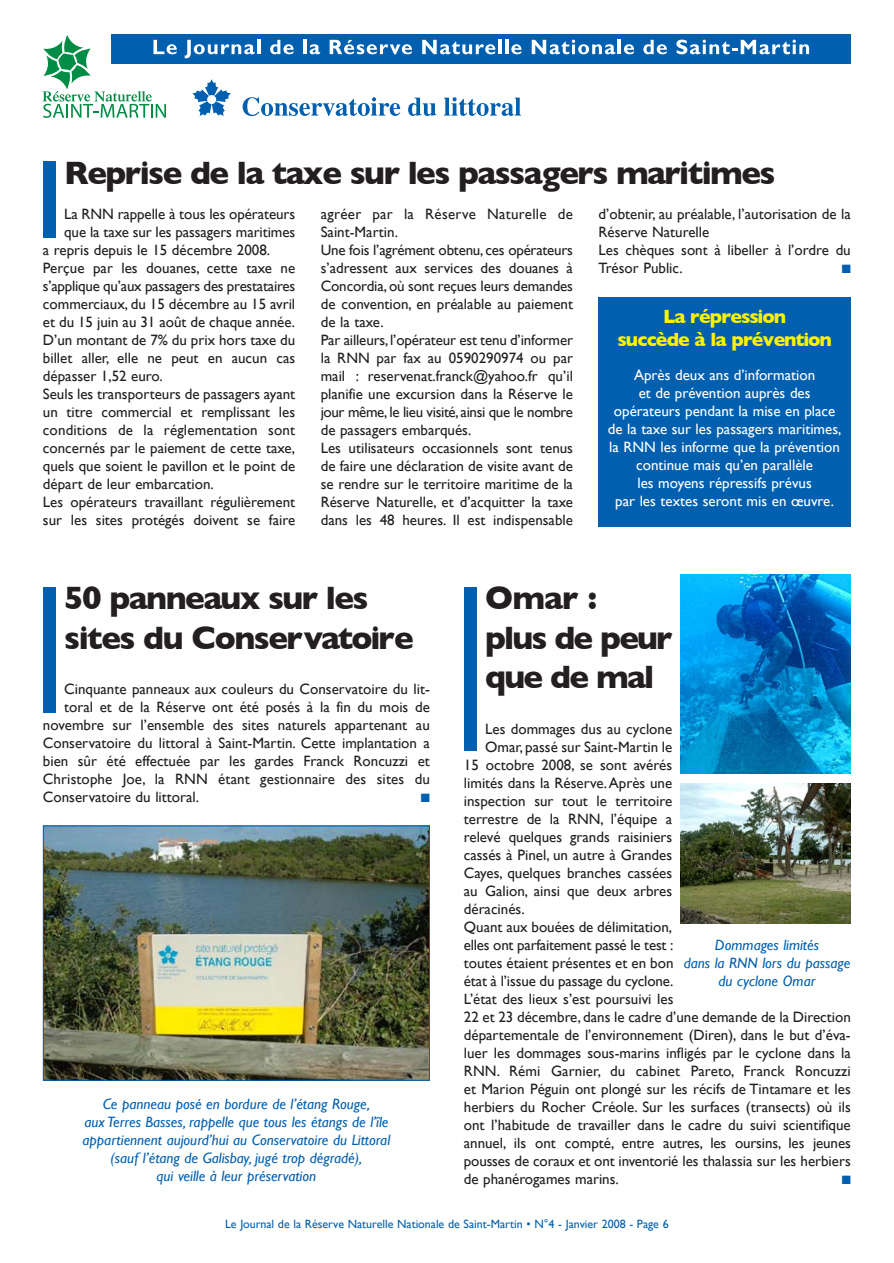
<style>
.page{position:relative;width:894px;height:1263px;background:#fff}
.page>*{position:absolute;margin:0;border:0;box-sizing:border-box;transform-origin:0 0}
.t1{font:700 33px/39.6px "Gill Sans";letter-spacing:-.045em;color:#231f20}
.t2{font:700 19.5px/23.4px "Gill Sans";letter-spacing:-.045em;color:#fff200;text-align:center}
.t3{font:15px/18px "Gill Sans";color:#231f20}
.t4{font:italic 15px/18px "Gill Sans";color:#0060af;text-align:center}
.t5{font:15px/18px "Gill Sans";color:#fff;text-align:center}
.t6{font:12px "Gill Sans";color:#0060af}
.t7{font:12px "Zapf Dingbats";color:#0060af}
</style>
<div class="page">
<div style="left:598px;top:298px;width:253px;height:229px;background:#0060af"></div>
<svg style="left:192px;top:79px;width:39px;height:37px"></svg>
<div style="left:207px;top:95px;width:9px;height:9px;background:#fff;border-radius:50%"></div>
<svg style="left:243px;top:97px;width:157px;height:19px"></svg>
<svg style="left:408px;top:98px;width:28px;height:18px"></svg>
<svg style="left:444px;top:97px;width:77px;height:19px"></svg>
<div style="left:111px;top:34px;width:740px;height:30px;background:#0060af"></div>
<svg style="left:42px;top:35px;width:135px;height:83px"></svg>
<svg style="left:185px;top:40px;width:70px;height:18px"></svg>
<hr style="left:257px;top:40px;width:3px;height:14px;background:#fff">
<svg style="left:270px;top:40px;width:24px;height:14px"></svg>
<hr style="left:304px;top:40px;width:3px;height:14px;background:#fff">
<svg style="left:310px;top:44px;width:10px;height:10px"></svg>
<svg style="left:330px;top:40px;width:82px;height:14px"></svg>
<svg style="left:422px;top:40px;width:73px;height:14px"></svg>
<hr style="left:498px;top:40px;width:3px;height:14px;background:#fff">
<hr style="left:505px;top:40px;width:3px;height:14px;background:#fff">
<svg style="left:511px;top:44px;width:11px;height:10px"></svg>
<svg style="left:532px;top:40px;width:83px;height:14px"></svg>
<hr style="left:618px;top:40px;width:3px;height:14px;background:#fff">
<svg style="left:624px;top:44px;width:10px;height:10px"></svg>
<svg style="left:643px;top:40px;width:24px;height:14px"></svg>
<svg style="left:676px;top:40px;width:133px;height:14px"></svg>
<div style="left:43px;top:587px;width:13px;height:125px;background:#0060af"></div>
<div style="left:464px;top:587px;width:13px;height:163px;background:#0060af"></div>
<div style="left:43px;top:162px;width:13px;height:76px;background:#0060af"></div>
<img style="left:45px;top:828px;width:383px;height:251px">
<div style="left:43px;top:826px;width:387px;height:255px;border:1px solid #0060af"></div>
<img style="left:681px;top:783px;width:170px;height:141px">
<img style="left:681px;top:574px;width:170px;height:200px">
<p class="t1" style="left:64px;top:153px;width:713px">Reprise de la taxe sur les passagers maritimes</p>
<p class="t3" style="left:64px;top:204px;width:233px">La RNN rappelle à tous les opérateurs</p>
<p class="t3" style="left:64px;top:222px;width:233px">que la taxe sur les passagers maritimes</p>
<p class="t3" style="left:43px;top:240px;width:229px">a repris depuis le 15 décembre 2008.</p>
<p class="t3" style="left:43px;top:258px;width:254px">Perçue par les douanes, cette taxe ne</p>
<p class="t3" style="left:43px;top:276px;width:254px">s’applique qu’aux passagers des prestataires</p>
<p class="t3" style="left:43px;top:294px;width:254px">commerciaux, du 15 décembre au 15 avril</p>
<p class="t3" style="left:43px;top:312px;width:254px">et du 15 juin au 31 août de chaque année.</p>
<p class="t3" style="left:43px;top:330px;width:254px">D’un montant de 7% du prix hors taxe du</p>
<p class="t3" style="left:43px;top:348px;width:254px">billet aller, elle ne peut en aucun cas</p>
<p class="t3" style="left:43px;top:366px;width:121px">dépasser 1,52 euro.</p>
<p class="t3" style="left:43px;top:384px;width:254px">Seuls les transporteurs de passagers ayant</p>
<p class="t3" style="left:43px;top:402px;width:254px">un titre commercial et remplissant les</p>
<p class="t3" style="left:43px;top:420px;width:254px">conditions de la réglementation sont</p>
<p class="t3" style="left:43px;top:438px;width:254px">concernés par le paiement de cette taxe,</p>
<p class="t3" style="left:43px;top:456px;width:254px">quels que soient le pavillon et le point de</p>
<p class="t3" style="left:43px;top:474px;width:172px">départ de leur embarcation.</p>
<p class="t3" style="left:43px;top:492px;width:254px">Les opérateurs travaillant régulièrement</p>
<p class="t3" style="left:43px;top:510px;width:254px">sur les sites protégés doivent se faire</p>
<p class="t3" style="left:321px;top:204px;width:254px">agréer par la Réserve Naturelle de Saint-Martin.<br>Une fois l’agrément obtenu, ces opérateurs s’adressent aux services des douanes à Concordia,où sont reçues leurs demandes de convention, en préalable au paiement de la taxe.<br>Par ailleurs,l’opérateur est tenu d’informer la RNN par fax au 0590290974 ou par mail : reservenat.franck@yahoo.fr qu’il planifie une excursion dans la Réserve le jour même,le lieu visité,ainsi que le nombre de passagers embarqués.<br>Les utilisateurs occasionnels sont tenus de faire une déclaration de visite avant de se rendre sur le territoire maritime de la Réserve Naturelle, et d’acquitter la taxe dans les 48 heures. Il est indispensable</p>
<p class="t3" style="left:599px;top:204px;width:254px">d’obtenir, au préalable, l’autorisation de la<br>Réserve Naturelle<br>Les chèques sont à libeller à l’ordre du<br>Trésor Public.</p>
<p class="t7" style="left:842px;top:261px;width:11px">■</p>
<p class="t2" style="left:617px;top:305px;width:216px">La répression<br>succède à la prévention</p>
<p class="t5" style="left:608px;top:366px;width:235px">Après deux ans d’information<br>et de prévention auprès des opérateurs pendant la mise en place de la taxe sur les passagers maritimes, la RNN les informe que la prévention continue mais qu’en parallèle<br>les moyens répressifs prévus<br>par les textes seront mis en œuvre.</p>
<p class="t1" style="left:64px;top:578px;width:351px">50 panneaux sur les sites du Conservatoire</p>
<p class="t3" style="left:64px;top:680px;width:367px">Cinquante panneaux aux couleurs du Conservatoire du lit-</p>
<p class="t3" style="left:64px;top:698px;width:367px">toral et de la Réserve ont été posés à la fin du mois de</p>
<p class="t3" style="left:43px;top:716px;width:388px">novembre sur l’ensemble des sites naturels appartenant au</p>
<p class="t3" style="left:43px;top:734px;width:388px">Conservatoire du littoral à Saint-Martin. Cette implantation a</p>
<p class="t3" style="left:43px;top:752px;width:388px">bien sûr été effectuée par les gardes Franck Roncuzzi et</p>
<p class="t3" style="left:43px;top:770px;width:389px">Christophe Joe, la RNN étant gestionnaire des sites du</p>
<p class="t3" style="left:43px;top:788px;width:158px">Conservatoire du littoral.</p>
<p class="t7" style="left:421px;top:791px;width:11px">■</p>
<p class="t1" style="left:485px;top:578px;width:189px">Omar :<br>plus de peur que de mal</p>
<p class="t3" style="left:485px;top:720px;width:189px">Les dommages dus au cyclone</p>
<p class="t3" style="left:485px;top:738px;width:189px">Omar,passé sur Saint-Martin le</p>
<p class="t3" style="left:464px;top:756px;width:210px">15 octobre 2008, se sont avérés</p>
<p class="t3" style="left:464px;top:774px;width:210px">limités dans la Réserve.Après une</p>
<p class="t3" style="left:464px;top:792px;width:210px">inspection sur tout le territoire</p>
<p class="t3" style="left:464px;top:810px;width:210px">terrestre de la RNN, l’équipe a</p>
<p class="t3" style="left:464px;top:828px;width:210px">relevé quelques grands raisiniers</p>
<p class="t3" style="left:464px;top:846px;width:210px">cassés à Pinel, un autre à Grandes</p>
<p class="t3" style="left:464px;top:864px;width:210px">Cayes, quelques branches cassées</p>
<p class="t3" style="left:464px;top:882px;width:210px">au Galion, ainsi que deux arbres</p>
<p class="t3" style="left:464px;top:900px;width:62px">déracinés.</p>
<p class="t3" style="left:464px;top:918px;width:210px">Quant aux bouées de délimitation,</p>
<p class="t3" style="left:464px;top:936px;width:211px">elles ont parfaitement passé le test :</p>
<p class="t3" style="left:464px;top:954px;width:211px">toutes étaient présentes et en bon</p>
<p class="t3" style="left:464px;top:972px;width:211px">état à l’issue du passage du cyclone.</p>
<p class="t3" style="left:464px;top:990px;width:211px">L’état des lieux s’est poursuivi les</p>
<p class="t3" style="left:464px;top:1008px;width:388px">22 et 23 décembre, dans le cadre d’une demande de la Direction</p>
<p class="t3" style="left:464px;top:1026px;width:388px">départementale de l’environnement (Diren), dans le but d’éva-</p>
<p class="t3" style="left:464px;top:1044px;width:388px">luer les dommages sous-marins infligés par le cyclone dans la</p>
<p class="t3" style="left:464px;top:1062px;width:388px">RNN. Rémi Garnier, du cabinet Pareto, Franck Roncuzzi</p>
<p class="t3" style="left:464px;top:1080px;width:388px">et Marion Péguin ont plongé sur les récifs de Tintamare et les</p>
<p class="t3" style="left:464px;top:1098px;width:388px">herbiers du Rocher Créole. Sur les surfaces (transects) où ils</p>
<p class="t3" style="left:464px;top:1116px;width:388px">ont l’habitude de travailler dans le cadre du suivi scientifique</p>
<p class="t3" style="left:464px;top:1134px;width:388px">annuel, ils ont compté, entre autres, les oursins, les jeunes</p>
<p class="t3" style="left:464px;top:1152px;width:388px">pousses de coraux et ont inventorié les thalassia sur les herbiers</p>
<p class="t3" style="left:464px;top:1170px;width:157px">de phanérogames marins.</p>
<p class="t7" style="left:842px;top:1173px;width:11px">■</p>
<p class="t6" style="left:225px;top:1217px;width:445px">Le Journal de la Réserve Naturelle Nationale de Saint-Martin • N°4 - Janvier 2008 - Page 6</p>
<p class="t4" style="left:684px;top:936px;width:168px">Dommages limités<br>dans la RNN lors du passage du cyclone Omar</p>
<p class="t4" style="left:83px;top:1095px;width:309px">Ce panneau posé en bordure de l’étang Rouge,<br>aux Terres Basses, rappelle que tous les étangs de l’île appartiennent aujourd’hui au Conservatoire du Littoral (sauf l’étang de Galisbay, jugé trop dégradé),<br>qui veille à leur préservation</p>
</div>
